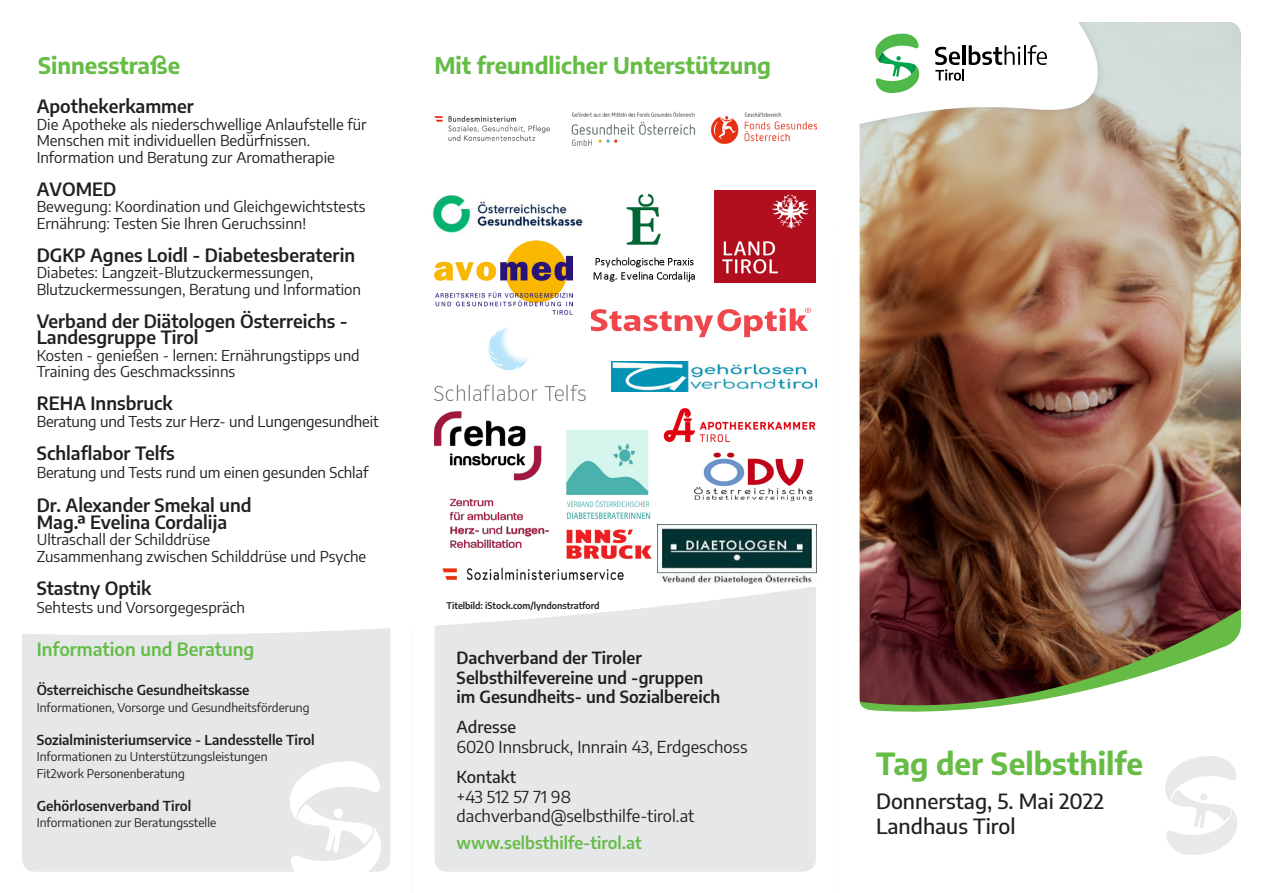
<style>
.page{position:relative;width:1263px;height:893px;background:#fff}
.page>*{position:absolute;margin:0;border:0;box-sizing:border-box;transform-origin:0 0}
.TITEL{font:700 30px "Encode Sans";color:#66bc45}
.Untertitel{font:700 22.5px "Encode Sans";color:#65bc46}
.UEBERSCHRIFT{font:700 22.5px "Encode Sans";color:#66bc45}
.Untertitel-2{font:500 21px/25.2px "Encode Sans";color:#231f20}
.Untertitel-3{font:600 18px/16.5px "Encode Sans";color:#231f20}
.Untertitel-4{font:600 18px "Encode Sans";color:#65bc46}
.Fliesstext{font:600 18px "Encode Sans";color:#231f20}
.t1{font:600 16.5px/19.8px "Encode Sans";color:#231f20}
.t2{font:16.5px "Encode Sans";color:#231f20}
.t3{font:600 16.5px "Encode Sans";color:#66bc45}
.t4{font:500 16.5px "Encode Sans";color:#231f20}
.Fliesstext-2{font:15px/16.5px "Encode Sans";color:#231f20}
.Untertitel-5{font:15px "Encode Sans";color:#231f20}
.Untertitel-6{font:600 13.5px "Encode Sans";color:#231f20}
.Untertitel-7{font:12px/16.5px "Encode Sans";color:#231f20}
.Kontakt-Gruppenname{font:600 9px "Encode Sans";color:#231f20}
</style>
<div class="page">
<svg style="left:22px;top:628px;width:369px;height:244px;background:#e7e8ea"></svg>
<img style="left:859px;top:22px;width:382px;height:690px">
<svg style="left:434px;top:123px;width:383px;height:749px;fill:#e6e7e9"></svg>
<svg style="left:1227px;top:623px;width:14px;height:35px"></svg>
<svg style="left:859px;top:700px;width:15px;height:12px"></svg>
<svg style="left:1165px;top:756px;width:72px;height:99px"></svg>
<img style="left:434px;top:240px;width:138px;height:75px">
<img style="left:657px;top:525px;width:159px;height:58px">
<img style="left:611px;top:361px;width:205px;height:31px">
<img style="left:433px;top:187px;width:156px;height:52px">
<img style="left:583px;top:191px;width:123px;height:98px">
<img style="left:434px;top:412px;width:115px;height:136px">
<svg style="left:488px;top:327px;width:41px;height:43px"></svg>
<svg style="left:434px;top:385px;width:103px;height:16px"></svg>
<svg style="left:545px;top:385px;width:41px;height:16px"></svg>
<img style="left:565px;top:431px;width:91px;height:92px">
<img style="left:692px;top:452px;width:122px;height:49px">
<svg style="left:591px;top:308px;width:220px;height:29px"></svg>
<img style="left:434px;top:111px;width:382px;height:34px">
<img style="left:715px;top:191px;width:100px;height:91px">
<img style="left:566px;top:530px;width:85px;height:28px">
<p class="UEBERSCHRIFT" style="left:38px;top:49px;width:144px">Sinnesstraße</p>
<p class="Untertitel-3" style="left:37px;top:97px;width:159px">Apothekerkammer</p>
<p class="Fliesstext-2" style="left:37px;top:115px;width:331px">Die Apotheke als niederschwellige Anlaufstelle für<br>Menschen mit individuellen Bedürfnissen.</p>
<p class="Fliesstext-2" style="left:37px;top:148px;width:300px">Information und Beratung zur Aromatherapie</p>
<p class="Untertitel-3" style="left:37px;top:180px;width:81px">AVOMED</p>
<p class="Fliesstext-2" style="left:37px;top:198px;width:330px">Bewegung: Koordination und Gleichgewichtstests<br>Ernährung: Testen Sie Ihren Geruchssinn!</p>
<p class="Untertitel-3" style="left:37px;top:246px;width:320px">DGKP Agnes Loidl - Diabetesberaterin</p>
<p class="Fliesstext-2" style="left:37px;top:264px;width:326px">Diabetes: Langzeit-Blutzuckermessungen,<br>Blutzuckermessungen, Beratung und Information</p>
<p class="Untertitel-3" style="left:37px;top:312px;width:312px">Verband der Diätologen Österreichs -<br>Landesgruppe Tirol</p>
<p class="Fliesstext-2" style="left:37px;top:346px;width:324px">Kosten - genießen - lernen: Ernährungstipps und<br>Training des Geschmackssinns</p>
<p class="Untertitel-3" style="left:37px;top:394px;width:137px">REHA Innsbruck</p>
<p class="Fliesstext-2" style="left:37px;top:412px;width:343px">Beratung und Tests zur Herz- und Lungengesundheit</p>
<p class="Fliesstext" style="left:37px;top:440px;width:140px">Schlaflabor Telfs</p>
<p class="Fliesstext-2" style="left:37px;top:463px;width:333px">Beratung und Tests rund um einen gesunden Schlaf</p>
<p class="Untertitel-3" style="left:37px;top:496px;width:216px">Dr. Alexander Smekal und</p>
<p class="Untertitel-3" style="left:37px;top:513px;width:192px">Mag.ª Evelina Cordalija</p>
<p class="Untertitel-5" style="left:37px;top:529px;width:175px">Ultraschall der Schilddrüse</p>
<p class="Untertitel-5" style="left:37px;top:546px;width:331px">Zusammenhang zwischen Schilddrüse und Psyche</p>
<p class="Untertitel-3" style="left:37px;top:579px;width:116px">Stastny Optik</p>
<p class="Untertitel-5" style="left:37px;top:597px;width:210px">Sehtests und Vorsorgegespräch</p>
<p class="Untertitel-4" style="left:37px;top:636px;width:219px">Information und Beratung</p>
<p class="Untertitel-6" style="left:37px;top:680px;width:214px">Österreichische Gesundheitskasse</p>
<p class="Untertitel-7" style="left:37px;top:698px;width:274px">Informationen, Vorsorge und Gesundheitsförderung</p>
<p class="Untertitel-6" style="left:37px;top:730px;width:279px">Sozialministeriumservice - Landesstelle Tirol</p>
<p class="Untertitel-7" style="left:37px;top:748px;width:232px">Informationen zu Unterstützungsleistungen<br>Fit2work Personenberatung</p>
<p class="Untertitel-6" style="left:37px;top:796px;width:156px">Gehörlosenverband Tirol</p>
<p class="Untertitel-7" style="left:37px;top:814px;width:181px">Informationen zur Beratungsstelle</p>
<p class="Untertitel" style="left:434px;top:49px;width:338px">Mit freundlicher Unterstützung</p>
<p class="Kontakt-Gruppenname" style="left:446px;top:599px;width:155px">Titelbild: iStock.com/lyndonstratford</p>
<p class="t1" style="left:457px;top:647px;width:265px">Dachverband der Tiroler<br>Selbsthilfevereine und -gruppen im Gesundheits- und Sozialbereich</p>
<p class="t4" style="left:457px;top:715px;width:61px">Adresse</p>
<p class="t2" style="left:457px;top:735px;width:292px">6020 Innsbruck, Innrain 43, Erdgeschoss</p>
<p class="t4" style="left:457px;top:765px;width:61px">Kontakt</p>
<p class="t2" style="left:457px;top:785px;width:116px">+43 512 57 71 98</p>
<p class="t2" style="left:457px;top:805px;width:239px">dachverband@selbsthilfe-tirol.at</p>
<p class="t3" style="left:457px;top:831px;width:187px">www.selbsthilfe-tirol.at</p>
<p class="TITEL" style="left:876px;top:741px;width:269px">Tag der Selbsthilfe</p>
<p class="Untertitel-2" style="left:876px;top:787px;width:230px">Donnerstag, 5. Mai 2022<br>Landhaus Tirol</p>
</div>
